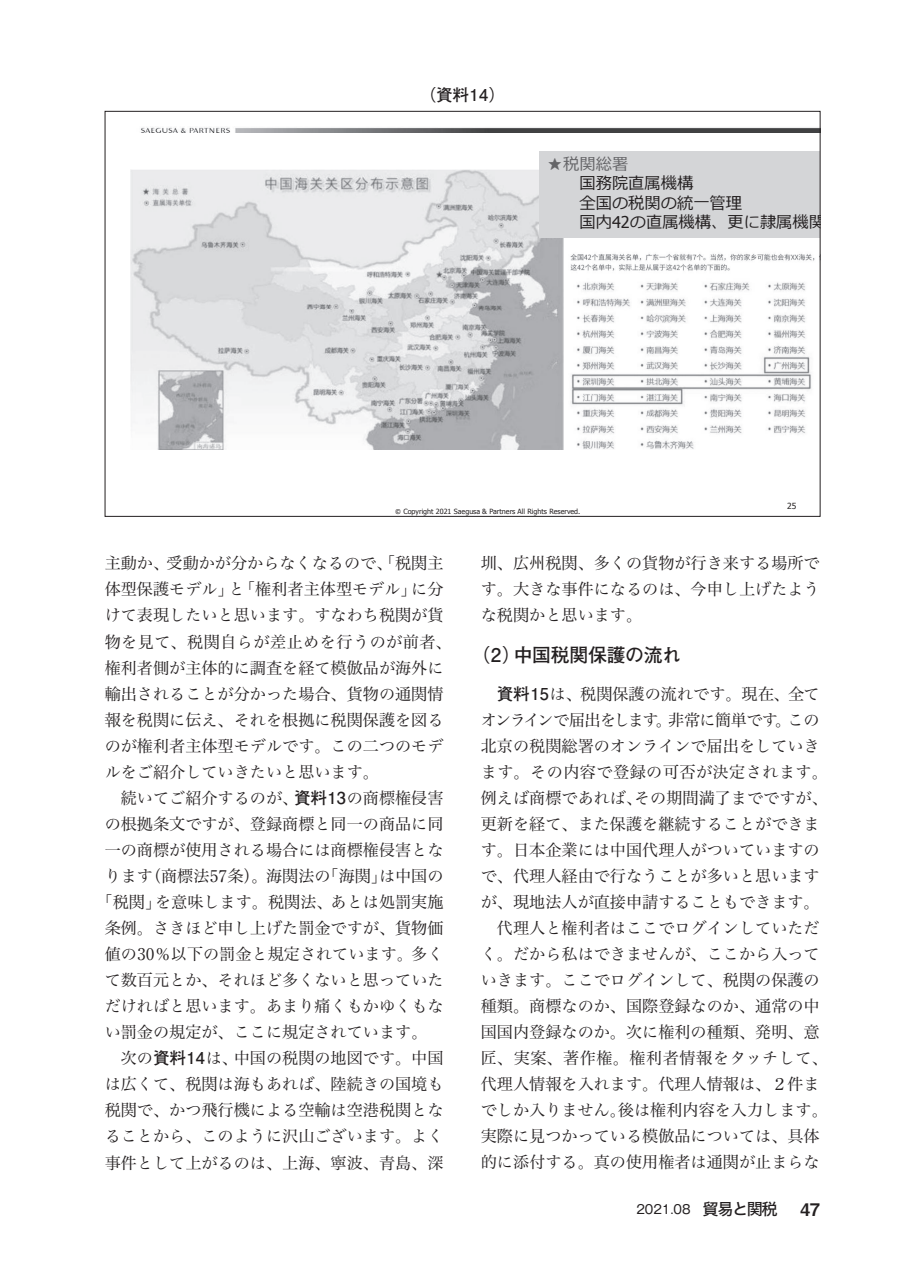
<style>
.page{position:relative;width:903px;height:1276px;background:#fff}
.page>*{position:absolute;margin:0;border:0;box-sizing:border-box;transform-origin:0 0}
.t1{font:700 18.72px "Futo Go B101 Pro";letter-spacing:-.01em;color:#231f20}
.t2{font:17.32px "Midashi Go Pro MB31";color:#231f20}
.t3{font:700 16.45px "Futo Go B101 Pro";color:#231f20}
.t4{font:16.28px/19.4px "Meiryo";color:#231f20}
.t5{font:16.28px "Meiryo";color:#656568}
.t6{font:16.1px/26.1px "Hira Min Pro N W3";color:#231f20}
.t7{font:12.42px "Gothic MB101 Pro";letter-spacing:.015em;color:#231f20}
.t8{font:8.4px "Tahoma";color:#231f20}
.t9{font:7.17px "Tahoma";color:#231f20}
.s1{font-family:"Koz Go Pro";font-weight:500}
.s2{font-family:"Tahoma"}
.s3{font-family:"Calibri"}
.s4{font-family:"Futo Go B101 Pro";font-weight:700;font-size:16.45px}
.s5{font-family:"Ryumin Pro"}
.s6{font-family:"Hira Kaku Std W5";font-size:16.1px}
</style>
<div class="page">
<img style="left:141px;top:127px;width:677px;height:6px">
<img style="left:130px;top:170px;width:433px;height:280px">
<img style="left:570px;top:254px;width:245px;height:195px">
<div style="left:539px;top:152px;width:280px;height:86px;background:#d4d5d7"></div>
<p class="t3" style="left:419px;top:81px;width:87px"><span class="s1">（</span>資料14<span class="s1">）</span></p>
<p class="t5" style="left:546px;top:153px;width:83px">★税関総署</p>
<p class="t4" style="left:579px;top:174px;width:247px">国務院直属機構<br>全国の税関の統⼀管理<br>国内<span class="s2">42</span>の直属機構、更に隷属機関</p>
<p class="t9" style="left:395px;top:507px;width:186px"><span class="s3">©</span> Copyright 2021 Saegusa &amp; Partners All Rights Reserved.</p>
<p class="t8" style="left:786px;top:500px;width:11px">25</p>
<p class="t6" style="left:105px;top:549px;width:348px">主動か、受動かが分からなくなるので、「税関主体型保護モデル」と「権利者主体型モデル」に分けて表現したいと思います。すなわち税関が貨物を見て、税関自らが差止めを行うのが前者、権利者側が主体的に調査を経て模倣品が海外に輸出されることが分かった場合、貨物の通関情報を税関に伝え、それを根拠に税関保護を図るのが権利者主体型モデルです。この二つのモデルをご紹介していきたいと思います。</p>
<p class="t6" style="left:121px;top:783px;width:324px">続いてご紹介するのが、<span class="s4">資料13</span>の商標権侵害</p>
<p class="t6" style="left:105px;top:809px;width:340px">の根拠条文ですが、登録商標と同一の商品に同</p>
<p class="t6" style="left:105px;top:835px;width:340px">一の商標が使用される場合には商標権侵害とな</p>
<p class="t6" style="left:105px;top:861px;width:340px">ります（商標法<span class="s5">57</span>条）。海関法の「海関」は中国の</p>
<p class="t6" style="left:97px;top:887px;width:348px">「税関」を意味します。税関法、あとは処罰実施</p>
<p class="t6" style="left:105px;top:913px;width:340px">条例。さきほど申し上げた罰金ですが、貨物価</p>
<p class="t6" style="left:105px;top:939px;width:340px">値の<span class="s5">30％</span>以下の罰金と規定されています。多く</p>
<p class="t6" style="left:105px;top:965px;width:340px">て数百元とか、それほど多くないと思っていた</p>
<p class="t6" style="left:105px;top:991px;width:340px">だければと思います。あまり痛くもかゆくもな</p>
<p class="t6" style="left:105px;top:1017px;width:324px">い罰金の規定が、ここに規定されています。</p>
<p class="t6" style="left:121px;top:1044px;width:324px">次の<span class="s4">資料14</span>は、中国の税関の地図です。中国</p>
<p class="t6" style="left:105px;top:1070px;width:340px">は広くて、税関は海もあれば、陸続きの国境も</p>
<p class="t6" style="left:105px;top:1096px;width:340px">税関で、かつ飛行機による空輸は空港税関とな</p>
<p class="t6" style="left:105px;top:1122px;width:340px">ることから、このように沢山ございます。よく</p>
<p class="t6" style="left:105px;top:1148px;width:340px">事件として上がるのは、上海、寧波、青島、深</p>
<p class="t6" style="left:480px;top:549px;width:340px;text-align:justify">圳、広州税関、多くの貨物が行き来する場所です。大きな事件になるのは、今申し上げたような税関かと思います。</p>
<p class="t1" style="left:471px;top:639px;width:211px"><span class="s1">（</span>2<span class="s1">）</span>中国税関保護の流れ</p>
<p class="t6" style="left:480px;top:679px;width:348px;text-align:center"><span class="s4">資料15</span>は、税関保護の流れです。現在、全て<br>オンラインで届出をします。非常に簡単です。この北京の税関総署のオンラインで届出をしていきます。その内容で登録の可否が決定されます。例えば商標であれば、その期間満了までですが、更新を経て、また保護を継続することができます。日本企業には中国代理人がついていますので、代理人経由で行なうことが多いと思いますが、現地法人が直接申請することもできます。代理人と権利者はここでログインしていただ<br>く。だから私はできませんが、ここから入っていきます。ここでログインして、税関の保護の種類。商標なのか、国際登録なのか、通常の中国国内登録なのか。次に権利の種類、発明、意匠、実案、著作権。権利者情報をタッチして、代理人情報を入れます。代理人情報は、<span class="s5">２</span>件までしか入りません。後は権利内容を入力します。実際に見つかっている模倣品については、具体的に添付する。真の使用権者は通関が止まらな</p>
<p class="t7" style="left:636px;top:1198px;width:142px">2021.08 <span class="s6">貿易と関税</span></p>
<p class="t2" style="left:799px;top:1195px;width:21px">1147</p>
<p class="t7" style="left:630px;top:1198px;width:58px">2021.08</p>
</div>
